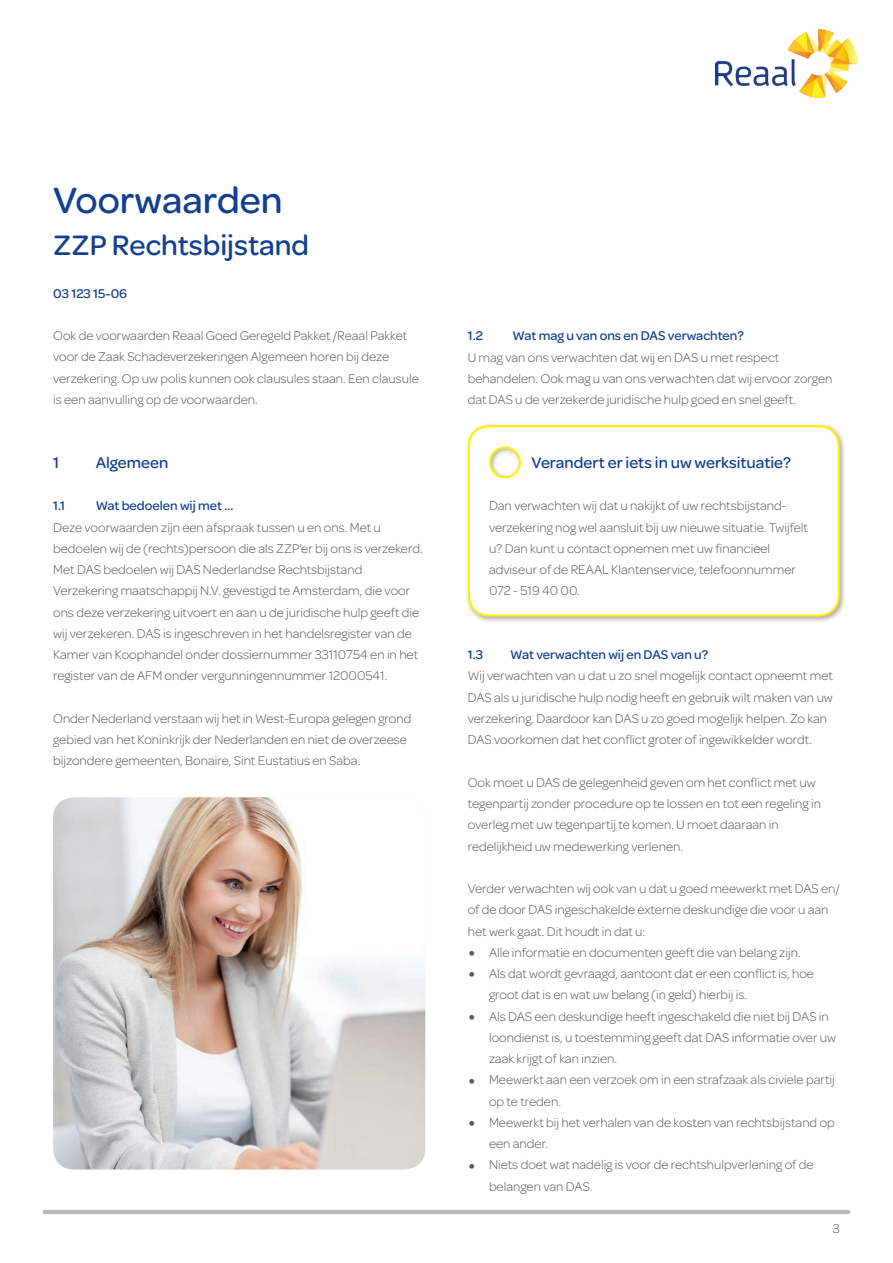
<style>
.page{position:relative;width:893px;height:1263px;background:#fff}
.page>*{position:absolute;margin:0;border:0;box-sizing:border-box;transform-origin:0 0}
.t1{font:500 39px "Omnes";color:#123f90}
.t2{font:500 30px "Omnes";color:#123f90}
.t3{font:500 16.5px "Omnes";color:#123f90}
.t4{font:300 13.5px/21.3px "Omnes";color:#57585a}
.t5{font:500 13.5px "Omnes";color:#123f90}
.s1{font-size:27px}
</style>
<div class="page">
<img style="left:716px;top:30px;width:141px;height:67px">
<div style="left:465px;top:423px;width:381px;height:200px;background:#231f20;opacity:.35"></div>
<svg style="left:467px;top:424px;width:374px;height:194px"></svg>
<hr style="left:45px;top:1210px;width:803px;height:4px;background:#b8b9bc">
<img style="left:53px;top:797px;width:372px;height:372px">
<h1 class="t1" style="left:53px;top:173px;width:231px">Voorwaarden</h1>
<h2 class="t2" style="left:53px;top:224px;width:257px">ZZP Rechtsbijstand</h2>
<p class="t5" style="left:53px;top:284px;width:76px">03 123 15-06</p>
<p class="t4" style="left:53px;top:325px;width:367px">Ook de voorwaarden Reaal Goed Geregeld Pakket /Reaal Pakket voor de Zaak Schadeverzekeringen Algemeen horen bij deze verzekering. Op uw polis kunnen ook clausules staan. Een clausule is een aanvulling op de voorwaarden.</p>
<p class="t3" style="left:53px;top:451px;width:8px">1</p>
<p class="t3" style="left:96px;top:451px;width:74px">Algemeen</p>
<p class="t5" style="left:53px;top:496px;width:14px">1.1</p>
<p class="t5" style="left:96px;top:496px;width:139px">Wat bedoelen wij met …</p>
<p class="t4" style="left:53px;top:516px;width:371px">Deze voorwaarden zijn een afspraak tussen u en ons. Met u bedoelen wij de (rechts)persoon die als ZZP’er bij ons is verzekerd.<br>Met DAS bedoelen wij DAS Nederlandse Rechtsbijstand Verzekering maatschappij N.V. gevestigd te Amsterdam, die voor ons deze verzekering uitvoert en aan u de juridische hulp geeft die wij verzekeren. DAS is ingeschreven in het handelsregister van de Kamer van Koophandel onder dossiernummer 33110754 en in het register van de AFM onder vergunningennummer 12000541.</p>
<p class="t4" style="left:53px;top:707px;width:360px">Onder Nederland verstaan wij het in West-Europa gelegen grond gebied van het Koninkrijk der Nederlanden en niet de overzeese bijzondere gemeenten, Bonaire, Sint Eustatius en Saba.</p>
<p class="t5" style="left:468px;top:326px;width:17px">1.2</p>
<p class="t5" style="left:513px;top:326px;width:233px">Wat mag u van ons en DAS verwachten?</p>
<p class="t4" style="left:468px;top:346px;width:366px">U mag van ons verwachten dat wij en DAS u met respect behandelen. Ook mag u van ons verwachten dat wij ervoor zorgen dat DAS u de verzekerde juridische hulp goed en snel geeft.</p>
<p class="t3" style="left:531px;top:451px;width:261px">Verandert er iets in uw werksituatie?</p>
<p class="t4" style="left:489px;top:495px;width:320px">Dan verwachten wij dat u nakijkt of uw rechtsbijstand&shy;verzekering nog wel aansluit bij uw nieuwe situatie. Twijfelt u? Dan kunt u contact opnemen met uw financieel adviseur of de REAAL Klantenservice, telefoonnummer 072 - 519 40 00.</p>
<p class="t5" style="left:468px;top:645px;width:17px">1.3</p>
<p class="t5" style="left:510px;top:645px;width:199px">Wat verwachten wij en DAS van u?</p>
<p class="t4" style="left:468px;top:665px;width:367px">Wij verwachten van u dat u zo snel mogelijk contact opneemt met DAS als u juridische hulp nodig heeft en gebruik wilt maken van uw verzekering. Daardoor kan DAS u zo goed mogelijk helpen. Zo kan DAS voorkomen dat het conflict groter of ingewikkelder wordt.</p>
<p class="t4" style="left:468px;top:771px;width:355px">Ook moet u DAS de gelegenheid geven om het conflict met uw tegenpartij zonder procedure op te lossen en tot een regeling in overleg met uw tegenpartij te komen. U moet daaraan in redelijkheid uw medewerking verlenen.</p>
<p class="t4" style="left:468px;top:877px;width:374px">Verder verwachten wij ook van u dat u goed meewerkt met DAS en/ of de door DAS ingeschakelde externe deskundige die voor u aan het werk gaat. Dit houdt in dat u:</p>
<p class="t4" style="left:468px;top:941px;width:334px"><span class="s1">•</span> Alle informatie en documenten geeft die van belang zijn.</p>
<p class="t4" style="left:489px;top:962px;width:326px;text-indent:-21px"><span class="s1">•</span> Als dat wordt gevraagd, aantoont dat er een conflict is, hoe groot dat is en wat uw belang (in geld) hierbij is.</p>
<p class="t4" style="left:489px;top:1005px;width:349px;text-indent:-21px"><span class="s1">•</span> Als DAS een deskundige heeft ingeschakeld die niet bij DAS in loondienst is, u toestemming geeft dat DAS informatie over uw zaak krijgt of kan inzien.</p>
<p class="t4" style="left:489px;top:1069px;width:347px;text-indent:-21px"><span class="s1">•</span> Meewerkt aan een verzoek om in een strafzaak als civiele partij op te treden.</p>
<p class="t4" style="left:489px;top:1111px;width:347px;text-indent:-21px"><span class="s1">•</span> Meewerkt bij het verhalen van de kosten van rechtsbijstand op een ander.</p>
<p class="t4" style="left:489px;top:1154px;width:326px;text-indent:-21px"><span class="s1">•</span> Niets doet wat nadelig is voor de rechtshulpverlening of de belangen van DAS.</p>
<p class="t4" style="left:833px;top:1218px;width:9px">3</p>
</div>
